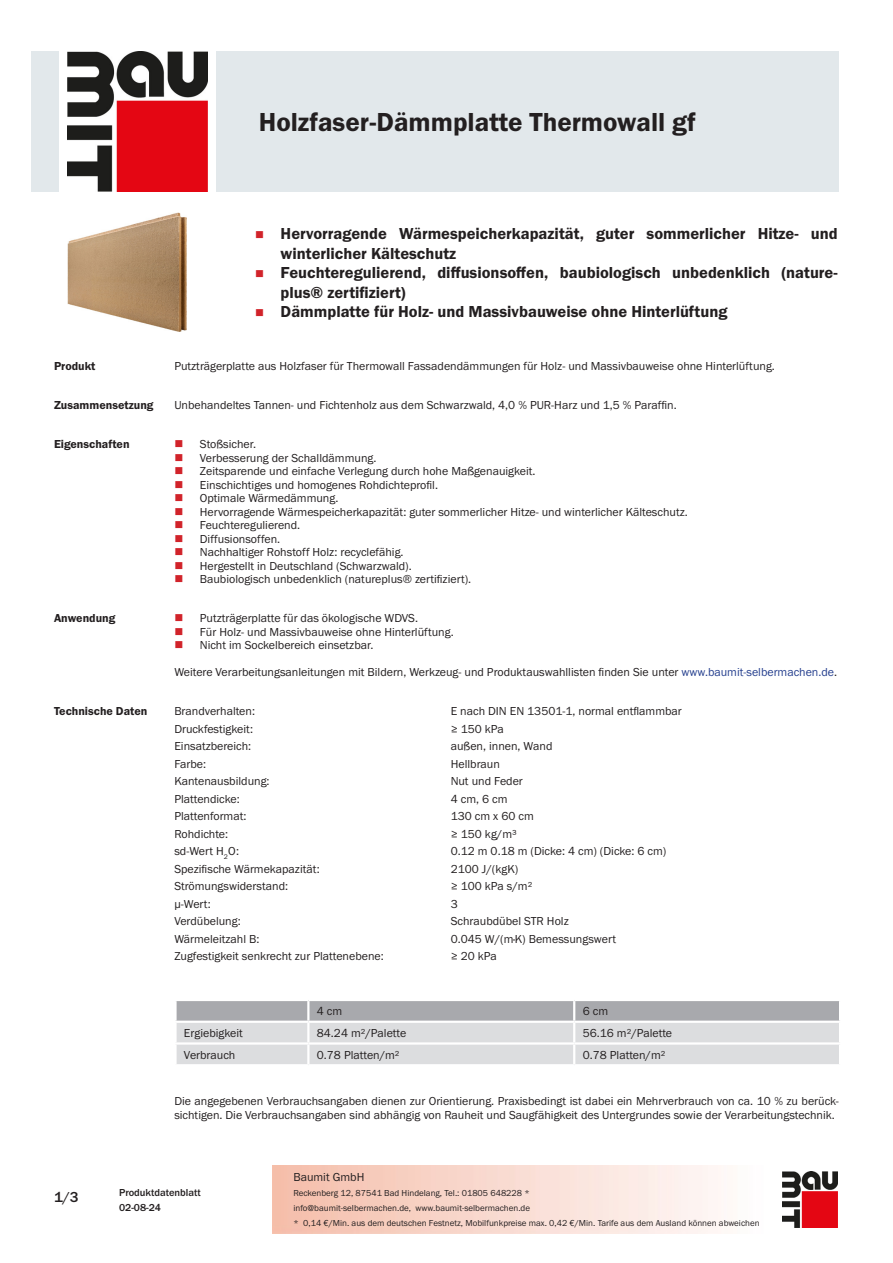
<style>
.page{position:relative;width:893px;height:1263px;background:#fff}
.page>*{position:absolute;margin:0;border:0;box-sizing:border-box;transform-origin:0 0}
.PDS_Produktname{font:27px "BM Franklin Gothic URW Dem";color:#231f20}
.t1{font:16.5px/19.5px "BM Franklin Gothic URW Dem";color:#231f20}
.t2{font:500 15px "BM Franklin Gothic URW";color:#231f20}
.PDS_Standard{font:12px/13.5px "BM Franklin Gothic URW Boo";color:#231f20}
.PDS_Standard_linksbü{font:12px "BM Franklin Gothic URW Boo";color:#231f20}
.PDS_Header{font:12px "BM Franklin Gothic URW Dem";color:#231f20}
.t3{font:500 10.5px/15px "BM Franklin Gothic URW";color:#231f20}
.t4{font:9px/15px "BM Franklin Gothic URW Boo";color:#231f20}
.s1{color:#253f8e}
</style>
<div class="page">
<img style="left:782px;top:1171px;width:56px;height:56px">
<div style="left:32px;top:51px;width:27px;height:140px;background:#e2e8eb"></div>
<img style="left:68px;top:51px;width:139px;height:140px">
<div style="left:216px;top:51px;width:623px;height:140px;background:#e2e8eb"></div>
<img style="left:68px;top:213px;width:118px;height:119px">
<svg style="left:175px;top:1000px;width:665px;height:65px"></svg>
<hr style="left:574px;top:1064px;width:267px;height:2px;background:#fff">
<p class="PDS_Produktname" style="left:259px;top:106px;width:438px">Holzfaser-Dämmplatte Thermowall gf</p>
<p class="t1" style="left:281px;top:224px;width:558px">Hervorragende Wärmespeicherkapazität, guter sommerlicher Hitze- und winterlicher Kälteschutz</p>
<p class="t1" style="left:281px;top:263px;width:559px">Feuchteregulierend, diffusionsoffen, baubiologisch unbedenklich (nature&shy;plus® zertifiziert)</p>
<p class="t1" style="left:281px;top:302px;width:448px">Dämmplatte für Holz- und Massivbauweise ohne Hinterlüftung</p>
<p class="PDS_Header" style="left:54px;top:359px;width:43px">Produkt</p>
<p class="PDS_Standard" style="left:174px;top:360px;width:602px">Putzträgerplatte aus Holzfaser für Thermowall Fassadendämmungen für Holz- und Massivbauweise ohne Hinterlüftung.</p>
<p class="PDS_Header" style="left:54px;top:398px;width:101px">Zusammensetzung</p>
<p class="PDS_Standard" style="left:174px;top:399px;width:504px">Unbehandeltes Tannen- und Fichtenholz aus dem Schwarzwald, 4,0 % PUR-Harz und 1,5 % Paraffin.</p>
<p class="PDS_Header" style="left:54px;top:437px;width:77px">Eigenschaften</p>
<p class="PDS_Standard" style="left:200px;top:438px;width:58px">Stoßsicher.</p>
<p class="PDS_Standard" style="left:200px;top:451px;width:178px">Verbesserung der Schalldämmung.</p>
<p class="PDS_Standard" style="left:200px;top:465px;width:337px">Zeitsparende und einfache Verlegung durch hohe Maßgenauigkeit.</p>
<p class="PDS_Standard" style="left:200px;top:478px;width:240px">Einschichtiges und homogenes Rohdichteprofil.</p>
<p class="PDS_Standard" style="left:200px;top:492px;width:140px">Optimale Wärmedämmung.</p>
<p class="PDS_Standard" style="left:200px;top:505px;width:489px">Hervorragende Wärmespeicherkapazität: guter sommerlicher Hitze- und winterlicher Kälteschutz.</p>
<p class="PDS_Standard" style="left:200px;top:519px;width:102px">Feuchteregulierend.</p>
<p class="PDS_Standard" style="left:200px;top:532px;width:82px">Diffusionsoffen.</p>
<p class="PDS_Standard" style="left:200px;top:546px;width:205px">Nachhaltiger Rohstoff Holz: recyclefähig.</p>
<p class="PDS_Standard" style="left:200px;top:559px;width:213px">Hergestellt in Deutschland (Schwarzwald).</p>
<p class="PDS_Standard" style="left:200px;top:573px;width:273px">Baubiologisch unbedenklich (natureplus® zertifiziert).</p>
<p class="PDS_Header" style="left:54px;top:611px;width:63px">Anwendung</p>
<p class="PDS_Standard" style="left:200px;top:612px;width:220px">Putzträgerplatte für das ökologische WDVS.</p>
<p class="PDS_Standard" style="left:200px;top:625px;width:255px">Für Holz- und Massivbauweise ohne Hinterlüftung.</p>
<p class="PDS_Standard" style="left:200px;top:639px;width:175px">Nicht im Sockelbereich einsetzbar.</p>
<p class="PDS_Standard" style="left:174px;top:666px;width:664px">Weitere Verarbeitungsanleitungen mit Bildern, Werkzeug- und Produktauswahllisten finden Sie unter <span class="s1">www.baumit-selbermachen.de</span>.</p>
<p class="PDS_Header" style="left:54px;top:704px;width:95px">Technische Daten</p>
<p class="PDS_Standard_linksbü" style="left:174px;top:704px;width:82px">Brandverhalten:</p>
<p class="PDS_Standard_linksbü" style="left:451px;top:704px;width:233px">E nach DIN EN 13501-1, normal entflammbar</p>
<p class="PDS_Standard_linksbü" style="left:174px;top:721px;width:80px">Druckfestigkeit:</p>
<p class="PDS_Standard_linksbü" style="left:451px;top:721px;width:55px">≥ 150 kPa</p>
<p class="PDS_Standard_linksbü" style="left:174px;top:739px;width:78px">Einsatzbereich:</p>
<p class="PDS_Standard_linksbü" style="left:451px;top:739px;width:103px">außen, innen, Wand</p>
<p class="PDS_Standard_linksbü" style="left:174px;top:756px;width:33px">Farbe:</p>
<p class="PDS_Standard_linksbü" style="left:451px;top:756px;width:51px">Hellbraun</p>
<p class="PDS_Standard_linksbü" style="left:174px;top:774px;width:97px">Kantenausbildung:</p>
<p class="PDS_Standard_linksbü" style="left:451px;top:774px;width:74px">Nut und Feder</p>
<p class="PDS_Standard_linksbü" style="left:174px;top:791px;width:67px">Plattendicke:</p>
<p class="PDS_Standard_linksbü" style="left:451px;top:791px;width:58px">4 cm, 6 cm</p>
<p class="PDS_Standard_linksbü" style="left:174px;top:809px;width:74px">Plattenformat:</p>
<p class="PDS_Standard_linksbü" style="left:451px;top:809px;width:85px">130 cm x 60 cm</p>
<p class="PDS_Standard_linksbü" style="left:174px;top:826px;width:55px">Rohdichte:</p>
<p class="PDS_Standard_linksbü" style="left:451px;top:826px;width:68px">≥ 150 kg/m³</p>
<p class="PDS_Standard_linksbü" style="left:174px;top:844px;width:66px">sd-Wert H<sub>2</sub>O:</p>
<p class="PDS_Standard_linksbü" style="left:451px;top:844px;width:217px">0.12 m 0.18 m (Dicke: 4 cm) (Dicke: 6 cm)</p>
<p class="PDS_Standard_linksbü" style="left:174px;top:861px;width:147px">Spezifische Wärmekapazität:</p>
<p class="PDS_Standard_linksbü" style="left:451px;top:861px;width:69px">2100 J/(kgK)</p>
<p class="PDS_Standard_linksbü" style="left:174px;top:879px;width:115px">Strömungswiderstand:</p>
<p class="PDS_Standard_linksbü" style="left:451px;top:879px;width:83px">≥ 100 kPa s/m²</p>
<p class="PDS_Standard_linksbü" style="left:174px;top:896px;width:38px">μ-Wert:</p>
<p class="PDS_Standard_linksbü" style="left:451px;top:896px;width:9px">3</p>
<p class="PDS_Standard_linksbü" style="left:174px;top:914px;width:68px">Verdübelung:</p>
<p class="PDS_Standard_linksbü" style="left:451px;top:914px;width:120px">Schraubdübel STR Holz</p>
<p class="PDS_Standard_linksbü" style="left:174px;top:931px;width:87px">Wärmeleitzahl B:</p>
<p class="PDS_Standard_linksbü" style="left:451px;top:931px;width:167px">0.045 W/(m·K) Bemessungswert</p>
<p class="PDS_Standard_linksbü" style="left:174px;top:949px;width:211px">Zugfestigkeit senkrecht zur Plattenebene:</p>
<p class="PDS_Standard_linksbü" style="left:451px;top:949px;width:48px">≥ 20 kPa</p>
<p class="PDS_Standard_linksbü" style="left:317px;top:1004px;width:27px">4 cm</p>
<p class="PDS_Standard_linksbü" style="left:583px;top:1004px;width:27px">6 cm</p>
<p class="PDS_Standard_linksbü" style="left:184px;top:1026px;width:60px">Ergiebigkeit</p>
<p class="PDS_Standard_linksbü" style="left:317px;top:1026px;width:91px">84.24 m²/Palette</p>
<p class="PDS_Standard_linksbü" style="left:583px;top:1026px;width:91px">56.16 m²/Palette</p>
<p class="PDS_Standard_linksbü" style="left:184px;top:1047px;width:53px">Verbrauch</p>
<p class="PDS_Standard_linksbü" style="left:317px;top:1047px;width:84px">0.78 Platten/m²</p>
<p class="PDS_Standard_linksbü" style="left:583px;top:1047px;width:84px">0.78 Platten/m²</p>
<p class="PDS_Standard" style="left:174px;top:1095px;width:666px">Die angegebenen Verbrauchsangaben dienen zur Orientierung. Praxisbedingt ist dabei ein Mehrverbrauch von ca. 10 % zu berück&shy;sichtigen. Die Verbrauchsangaben sind abhängig von Rauheit und Saugfähigkeit des Untergrundes sowie der Verarbeitungstechnik.</p>
<p class="t2" style="left:54px;top:1188px;width:26px">1/3</p>
<p class="t3" style="left:119px;top:1185px;width:83px">Produktdatenblatt<br>02-08-24</p>
<p class="PDS_Standard" style="left:293px;top:1170px;width:73px">Baumit GmbH</p>
<p class="t4" style="left:293px;top:1186px;width:468px">Reckenberg 12, 87541 Bad Hindelang, Tel.: 01805 648228 *<br>info@baumit-selbermachen.de, www.baumit-selbermachen.de<br>* 0,14 €/Min. aus dem deutschen Festnetz, Mobilfunkpreise max. 0,42 €/Min. Tarife aus dem Ausland können abweichen</p>
</div>
